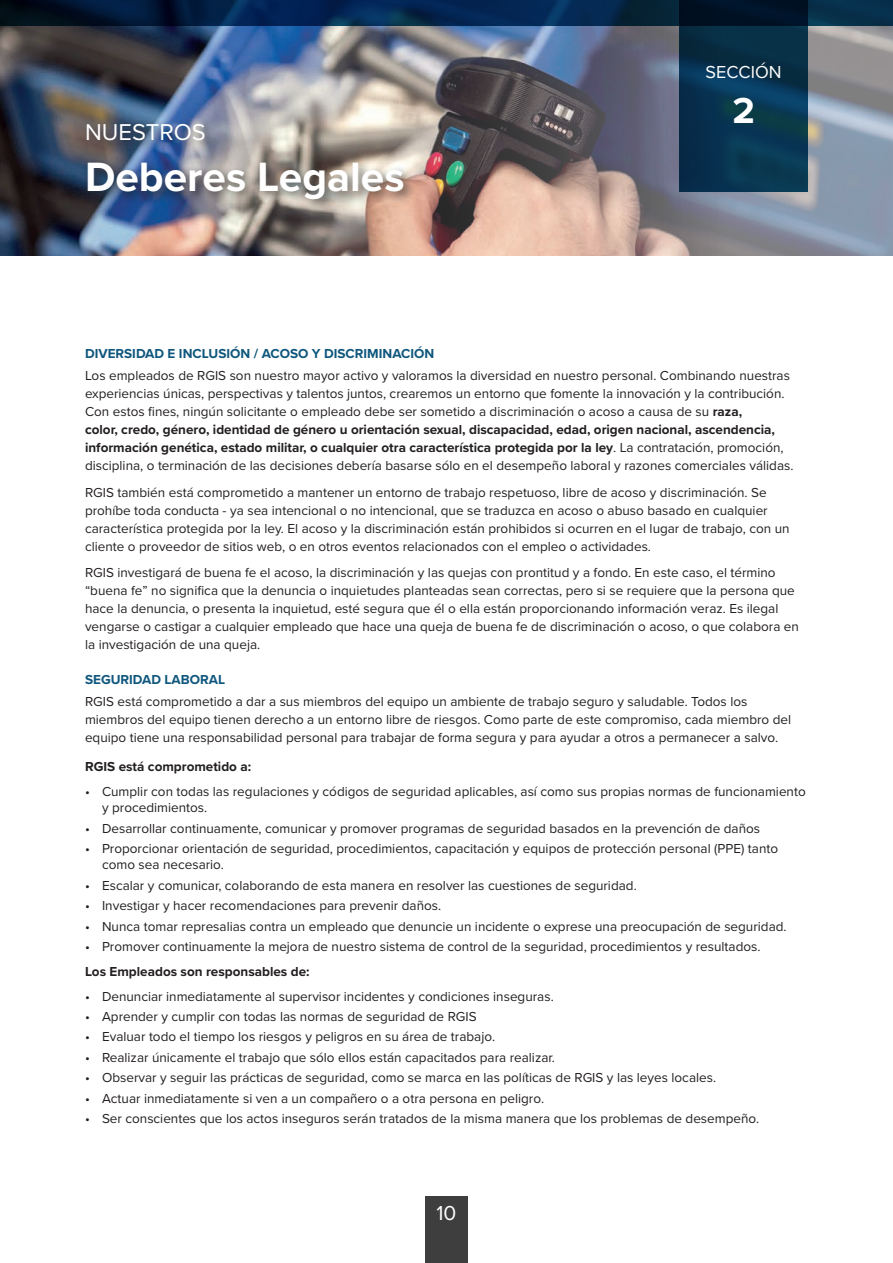
<style>
.page{position:relative;width:893px;height:1263px;background:#fff}
.page>*{position:absolute;margin:0;border:0;box-sizing:border-box;transform-origin:0 0}
.t1{font:700 42.45px "Proxima Nova";color:#fff}
.t2{font:700 37.5px "Proxima Nova";color:#fff}
.t3{font:23.7px "Proxima Nova";color:#fff}
.t4{font:21px "Proxima Nova";color:#fff}
.t5{font:18px "Proxima Nova";color:#fff}
.t6{font:13.5px/18px "Proxima Nova";color:#231f20}
.t7{font:700 13.5px "Proxima Nova";color:#0f577d}
.t8{font:700 13.5px "Proxima Nova";color:#231f20}
.s1{font-weight:700}
</style>
<div class="page">
<div style="left:425px;top:1196px;width:43px;height:67px;background:#3e3e3f"></div>
<img style="left:0;top:26px;width:893px;height:229px">
<svg style="left:0;top:0;width:893px;height:26px;background:#032245"></svg>
<div style="left:82px;top:120px;width:334px;height:92px;background:#231f20;opacity:.75"></div>
<svg style="left:679px;top:0;width:129px;height:191px;background:#062e48"></svg>
<h3 class="t3" style="left:85px;top:115px;width:122px">NUESTROS</h3>
<h1 class="t1" style="left:85px;top:146px;width:321px">Deberes Legales</h1>
<h3 class="t5" style="left:706px;top:59px;width:77px">SECCIÓN</h3>
<h2 class="t2" style="left:732px;top:83px;width:24px">2</h2>
<p class="t7" style="left:85px;top:343px;width:351px">DIVERSIDAD E INCLUSIÓN / ACOSO Y DISCRIMINACIÓN</p>
<p class="t6" style="left:85px;top:366px;width:710px">Los empleados de RGIS son nuestro mayor activo y valoramos la diversidad en nuestro personal. Combinando nuestras experiencias únicas, perspectivas y talentos juntos, crearemos un entorno que fomente la innovación y la contribución.<br>Con estos fines, ningún solicitante o empleado debe ser sometido a discriminación o acoso a causa de su <span class="s1">raza,<br>color, credo, género, identidad de género u orientación sexual, discapacidad, edad, origen nacional, ascendencia, información genética, estado militar, o cualquier otra característica protegida por la ley</span>. La contratación, promoción, disciplina, o terminación de las decisiones debería basarse sólo en el desempeño laboral y razones comerciales válidas.</p>
<p class="t6" style="left:85px;top:482px;width:706px">RGIS también está comprometido a mantener un entorno de trabajo respetuoso, libre de acoso y discriminación. Se prohíbe toda conducta - ya sea intencional o no intencional, que se traduzca en acoso o abuso basado en cualquier característica protegida por la ley. El acoso y la discriminación están prohibidos si ocurren en el lugar de trabajo, con un cliente o proveedor de sitios web, o en otros eventos relacionados con el empleo o actividades.</p>
<p class="t6" style="left:85px;top:563px;width:715px">RGIS investigará de buena fe el acoso, la discriminación y las quejas con prontitud y a fondo. En este caso, el término “buena fe” no significa que la denuncia o inquietudes planteadas sean correctas, pero si se requiere que la persona que hace la denuncia, o presenta la inquietud, esté segura que él o ella están proporcionando información veraz. Es ilegal vengarse o castigar a cualquier empleado que hace una queja de buena fe de discriminación o acoso, o que colabora en la investigación de una queja.</p>
<p class="t7" style="left:85px;top:669px;width:142px">SEGURIDAD LABORAL</p>
<p class="t6" style="left:85px;top:692px;width:708px">RGIS está comprometido a dar a sus miembros del equipo un ambiente de trabajo seguro y saludable. Todos los miembros del equipo tienen derecho a un entorno libre de riesgos. Como parte de este compromiso, cada miembro del equipo tiene una responsabilidad personal para trabajar de forma segura y para ayudar a otros a permanecer a salvo.</p>
<p class="t8" style="left:85px;top:757px;width:168px">RGIS está comprometido a:</p>
<p class="t6" style="left:102px;top:783px;width:705px;line-height:16.2px;text-indent:-17px">• Cumplir con todas las regulaciones y códigos de seguridad aplicables, así como sus propias normas de funcionamiento y procedimientos.</p>
<p class="t6" style="left:85px;top:818px;width:677px">• Desarrollar continuamente, comunicar y promover programas de seguridad basados en la prevención de daños</p>
<p class="t6" style="left:102px;top:840px;width:677px;line-height:16.2px;text-indent:-17px">• Proporcionar orientación de seguridad, procedimientos, capacitación y equipos de protección personal (PPE) tanto como sea necesario.</p>
<p class="t6" style="left:85px;top:876px;width:553px">• Escalar y comunicar, colaborando de esta manera en resolver las cuestiones de seguridad.</p>
<p class="t6" style="left:85px;top:896px;width:358px">• Investigar y hacer recomendaciones para prevenir daños.</p>
<p class="t6" style="left:85px;top:917px;width:703px">• Nunca tomar represalias contra un empleado que denuncie un incidente o exprese una preocupación de seguridad.</p>
<p class="t6" style="left:85px;top:937px;width:677px">• Promover continuamente la mejora de nuestro sistema de control de la seguridad, procedimientos y resultados.</p>
<p class="t8" style="left:85px;top:961px;width:226px">Los Empleados son responsables de:</p>
<p class="t6" style="left:85px;top:986px;width:470px">• Denunciar inmediatamente al supervisor incidentes y condiciones inseguras.</p>
<p class="t6" style="left:85px;top:1007px;width:393px">• Aprender y cumplir con todas las normas de seguridad de RGIS</p>
<p class="t6" style="left:85px;top:1027px;width:412px">• Evaluar todo el tiempo los riesgos y peligros en su área de trabajo.</p>
<p class="t6" style="left:85px;top:1048px;width:471px">• Realizar únicamente el trabajo que sólo ellos están capacitados para realizar.</p>
<p class="t6" style="left:85px;top:1068px;width:633px">• Observar y seguir las prácticas de seguridad, como se marca en las políticas de RGIS y las leyes locales.</p>
<p class="t6" style="left:85px;top:1089px;width:461px">• Actuar inmediatamente si ven a un compañero o a otra persona en peligro.</p>
<p class="t6" style="left:85px;top:1109px;width:676px">• Ser conscientes que los actos inseguros serán tratados de la misma manera que los problemas de desempeño.</p>
<h3 class="t4" style="left:436px;top:1198px;width:21px">10</h3>
</div>
